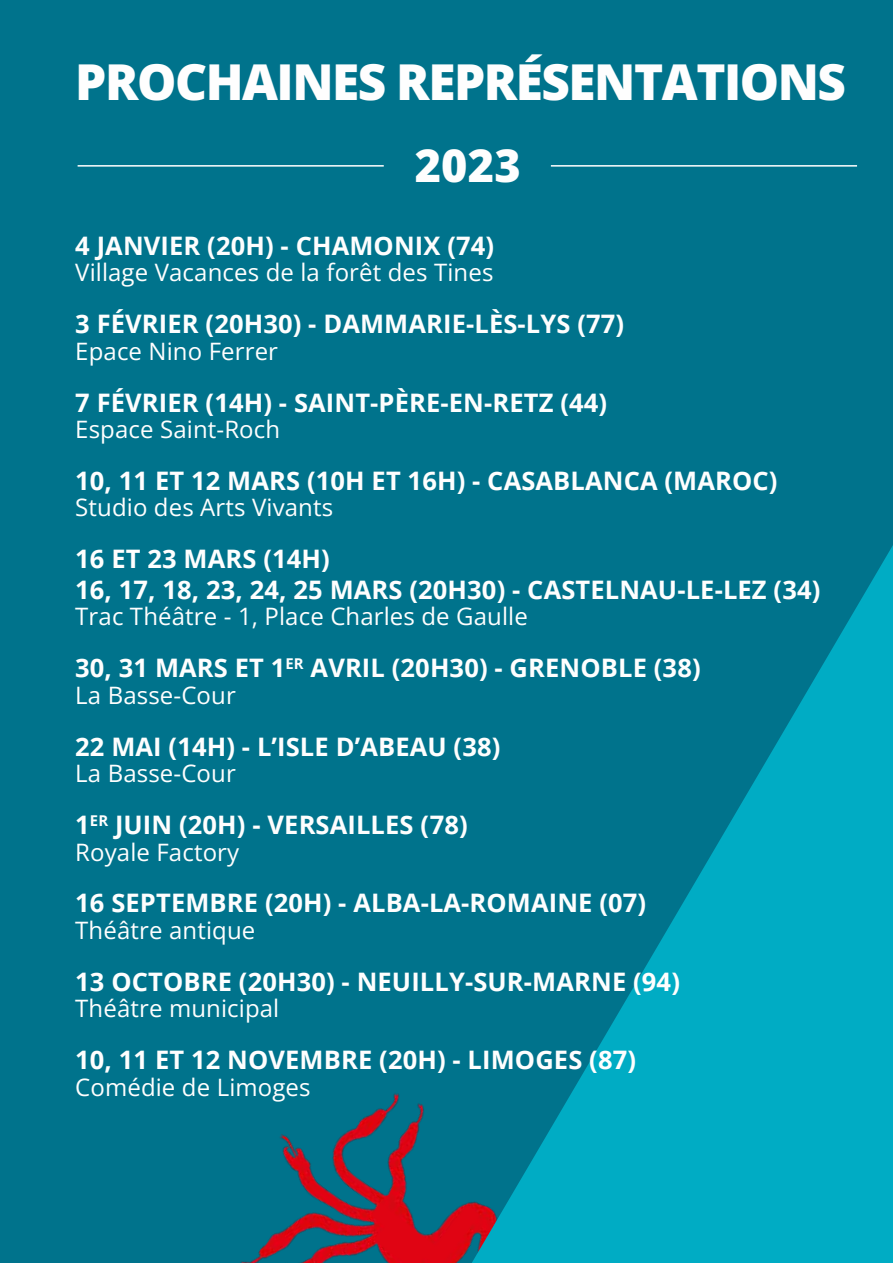
<style>
.page{position:relative;width:893px;height:1263px;background:#00738c}
.page>*{position:absolute;margin:0;border:0;box-sizing:border-box;transform-origin:0 0}
.t1{font:49.5px "Open Sans";letter-spacing:-.03em;color:#fefefe}
.t2{font:45px "Open Sans";color:#fefefe}
.t3{font:700 25.5px/30.6px "Open Sans";letter-spacing:.005em;color:#fefefe}
.t4{font:24px "Open Sans";letter-spacing:.005em;color:#fefefe}
</style>
<div class="page">
<img style="left:240px;top:1093px;width:232px;height:170px">
<hr style="left:78px;top:165px;width:306px;height:2px;background:#fff">
<hr style="left:551px;top:165px;width:306px;height:2px;background:#fff">
<svg style="left:472px;top:545px;width:421px;height:718px"></svg>
<h1 class="t1" style="left:75px;top:48px;width:772px">PROCHAINES REPRÉSENTATIONS</h1>
<h2 class="t2" style="left:415px;top:135px;width:108px">2023</h2>
<p class="t3" style="left:75px;top:230px;width:420px">4 JANVIER (20H) - CHAMONIX (74)</p>
<p class="t4" style="left:75px;top:256px;width:420px">Village Vacances de la forêt des Tines</p>
<p class="t3" style="left:75px;top:308px;width:550px">3 FÉVRIER (20H30) - DAMMARIE-LÈS-LYS (77)</p>
<p class="t4" style="left:75px;top:335px;width:204px">Epace Nino Ferrer</p>
<p class="t3" style="left:75px;top:386px;width:533px">7 FÉVRIER (14H) - SAINT-PÈRE-EN-RETZ (44)</p>
<p class="t4" style="left:75px;top:413px;width:206px">Espace Saint-Roch</p>
<p class="t3" style="left:75px;top:465px;width:704px">10, 11 ET 12 MARS (10H ET 16H) - CASABLANCA (MAROC)</p>
<p class="t4" style="left:75px;top:491px;width:259px">Studio des Arts Vivants</p>
<p class="t3" style="left:75px;top:543px;width:747px">16 ET 23 MARS (14H)<br>16, 17, 18, 23, 24, 25 MARS (20H30) - CASTELNAU-LE-LEZ (34)</p>
<p class="t4" style="left:75px;top:600px;width:454px">Trac Théâtre - 1, Place Charles de Gaulle</p>
<p class="t3" style="left:75px;top:652px;width:627px">30, 31 MARS ET 1<sup>ER</sup> AVRIL (20H30) - GRENOBLE (38)</p>
<p class="t4" style="left:75px;top:679px;width:162px">La Basse-Cour</p>
<p class="t3" style="left:75px;top:730px;width:427px">22 MAI (14H) - L’ISLE D’ABEAU (38)</p>
<p class="t4" style="left:75px;top:757px;width:162px">La Basse-Cour</p>
<p class="t3" style="left:75px;top:809px;width:394px">1<sup>ER</sup> JUIN (20H) - VERSAILLES (78)</p>
<p class="t4" style="left:75px;top:835px;width:165px">Royale Factory</p>
<p class="t3" style="left:75px;top:887px;width:572px">16 SEPTEMBRE (20H) - ALBA-LA-ROMAINE (07)</p>
<p class="t4" style="left:75px;top:914px;width:182px">Théâtre antique</p>
<p class="t3" style="left:75px;top:965px;width:606px">13 OCTOBRE (20H30) - NEUILLY-SUR-MARNE (94)</p>
<p class="t4" style="left:75px;top:992px;width:206px">Théâtre municipal</p>
<p class="t3" style="left:75px;top:1044px;width:562px">10, 11 ET 12 NOVEMBRE (20H) - LIMOGES (87)</p>
<p class="t4" style="left:75px;top:1070px;width:237px">Comédie de Limoges</p>
</div>
